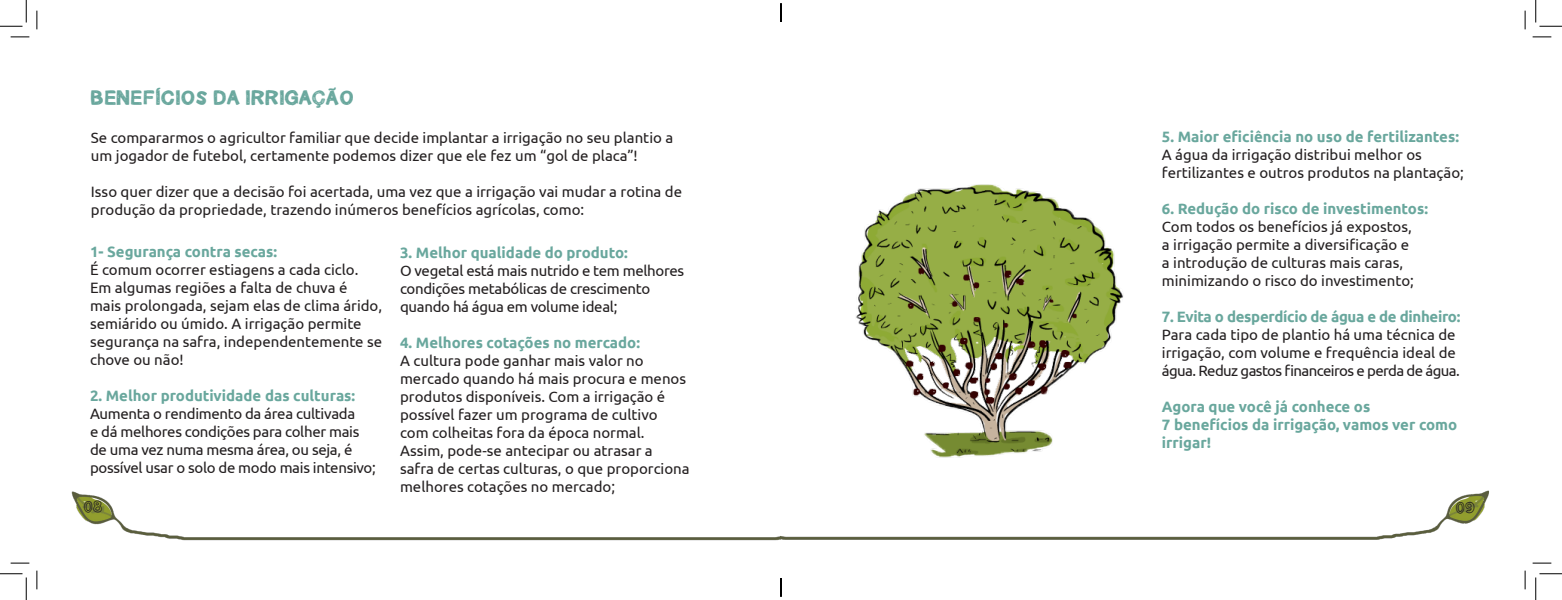
<style>
.page{position:relative;width:1562px;height:600px;background:#fff}
.page>*{position:absolute;margin:0;border:0;box-sizing:border-box;transform-origin:0 0}
.t1{font:17.5px "Carnetdevoyage";color:#69a79d}
.Texto_Corrido{font:15px/18px "Ubuntu";color:#231f20}
.Texto_Corrido-2{font:15px/18px "Ubuntu";letter-spacing:-.02em;color:#231f20}
.Texto_Corrido-3{font:700 15px/18px "Ubuntu";color:#69a79d}
.Texto_Corrido-4{font:700 15px "Ubuntu";letter-spacing:-.02em;color:#69a79d}
.t2{font:15px "Carnetdevoyage";color:#231f20}
.s1{font-weight:700;color:#69a79d}
</style>
<div class="page">
<img style="left:856px;top:184px;width:268px;height:274px">
<img style="left:29px;top:490px;width:1504px;height:74px">
<svg style="left:11px;top:36px;width:18px;height:2px"></svg>
<svg style="left:1533px;top:36px;width:18px;height:2px"></svg>
<svg style="left:11px;top:562px;width:18px;height:2px"></svg>
<svg style="left:1533px;top:562px;width:18px;height:2px"></svg>
<svg style="left:36px;top:11px;width:2px;height:18px"></svg>
<svg style="left:36px;top:571px;width:2px;height:18px"></svg>
<svg style="left:1524px;top:11px;width:2px;height:18px"></svg>
<svg style="left:1524px;top:571px;width:2px;height:18px"></svg>
<svg style="left:0;top:0;width:27px;height:27px"></svg>
<svg style="left:0;top:573px;width:27px;height:27px"></svg>
<svg style="left:1535px;top:0;width:27px;height:27px"></svg>
<svg style="left:1535px;top:573px;width:27px;height:27px"></svg>
<svg style="left:780px;top:3px;width:2px;height:19px"></svg>
<svg style="left:780px;top:578px;width:2px;height:19px"></svg>
<p class="t1" style="left:91px;top:84px;width:265px">BENEFÍCIOS DA IRRIGAÇÃO</p>
<p class="Texto_Corrido" style="left:91px;top:128px;width:584px">Se compararmos o agricultor familiar que decide implantar a irrigação no seu plantio a um jogador de futebol, certamente podemos dizer que ele fez um “gol de placa”!</p>
<p class="Texto_Corrido" style="left:91px;top:182px;width:593px">Isso quer dizer que a decisão foi acertada, uma vez que a irrigação vai mudar a rotina de produção da propriedade, trazendo inúmeros benefícios agrícolas, como:</p>
<p class="Texto_Corrido-3" style="left:90px;top:243px;width:189px">1- Segurança contra secas:</p>
<p class="Texto_Corrido" style="left:90px;top:260px;width:294px">É comum ocorrer estiagens a cada ciclo.<br>Em algumas regiões a falta de chuva é mais prolongada, sejam elas de clima árido, semiárido ou úmido. A irrigação permite segurança na safra, independentemente se chove ou não!</p>
<p class="Texto_Corrido-2" style="left:90px;top:386px;width:287px"><span class="s1">2. Melhor produtividade das culturas:<br></span>Aumenta o rendimento da área cultivada<br>e dá melhores condições para colher mais de uma vez numa mesma área, ou seja, é possível usar o solo de modo mais intensivo;</p>
<p class="Texto_Corrido-3" style="left:400px;top:244px;width:229px">3. Melhor qualidade do produto:</p>
<p class="Texto_Corrido-2" style="left:400px;top:261px;width:286px">O vegetal está mais nutrido e tem melhores condições metabólicas de crescimento quando há água em volume ideal;</p>
<p class="Texto_Corrido" style="left:400px;top:333px;width:291px"><span class="s1">4. Melhores cotações no mercado:<br></span>A cultura pode ganhar mais valor no mercado quando há mais procura e menos produtos disponíveis. Com a irrigação é possível fazer um programa de cultivo com colheitas fora da época normal.<br>Assim, pode-se antecipar ou atrasar a safra de certas culturas, o que proporciona melhores cotações no mercado;</p>
<p class="Texto_Corrido-3" style="left:1162px;top:128px;width:299px">5. Maior eficiência no uso de fertilizantes:</p>
<p class="Texto_Corrido" style="left:1162px;top:146px;width:303px">A água da irrigação distribui melhor os fertilizantes e outros produtos na plantação;</p>
<p class="Texto_Corrido-3" style="left:1162px;top:200px;width:268px">6. Redução do risco de investimentos:</p>
<p class="Texto_Corrido" style="left:1162px;top:218px;width:253px">Com todos os benefícios já expostos, a irrigação permite a diversificação e a introdução de culturas mais caras, minimizando o risco do investimento;</p>
<p class="Texto_Corrido-4" style="left:1162px;top:308px;width:300px">7. Evita o desperdício de água e de dinheiro:</p>
<p class="Texto_Corrido" style="left:1162px;top:326px;width:299px">Para cada tipo de plantio há uma técnica de irrigação, com volume e frequência ideal de água. Reduz gastos financeiros e perda de água.</p>
<p class="Texto_Corrido-3" style="left:1162px;top:398px;width:210px">Agora que você já conhece os</p>
<p class="Texto_Corrido-3" style="left:1162px;top:416px;width:297px">7 benefícios da irrigação, vamos ver como irrigar!</p>
<p class="t2" style="left:84px;top:495px;width:20px">08</p>
<p class="t2" style="left:1456px;top:496px;width:21px">09</p>
</div>
